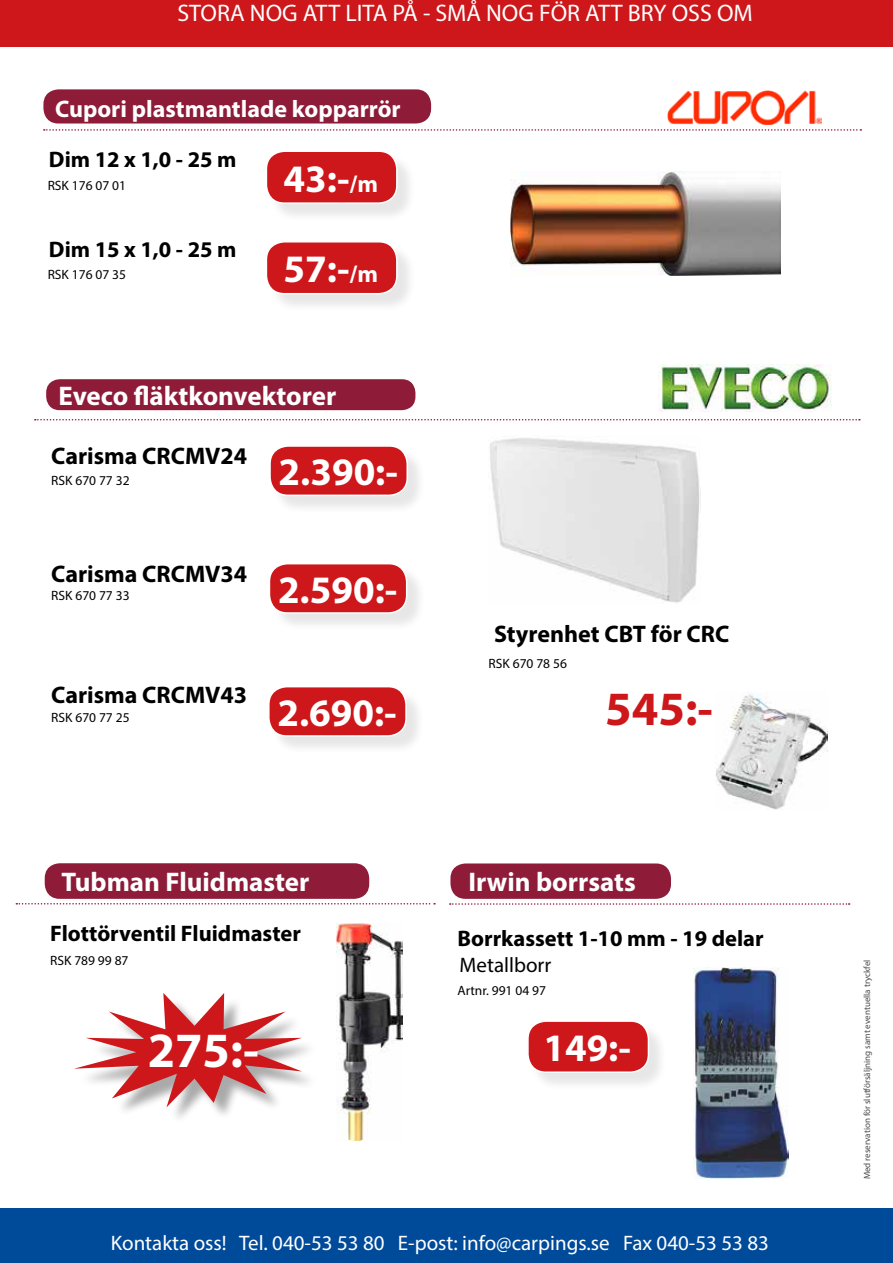
<style>
.page{position:relative;width:893px;height:1263px;background:#fff}
.page>*{position:absolute;margin:0;border:0;box-sizing:border-box;transform-origin:0 0}
.t1{font:700 49.5px "Myriad Pro";color:#fff}
.t2{font:700 48px "Myriad Pro";color:#cd171a}
.t3{font:700 39px "Myriad Pro";color:#fff}
.t4{font:700 27px "Myriad Pro";color:#fff}
.t5{font:700 24px "Myriad Pro";color:#000}
.t6{font:24px "Myriad Pro";color:#fff}
.t7{font:700 24px "Myriad Pro";color:#fff}
.t8{font:700 22.5px "Myriad Pro";color:#000}
.t9{font:21px "Myriad Pro";color:#fff}
.t10{font:21px "Myriad Pro";color:#000}
.t11{font:13.5px "Myriad Pro";color:#000}
.t12{font:9px "Myriad Pro";color:#4a4a49}
.s1{font-size:24px}
</style>
<div class="page">
<div style="left:43px;top:89px;width:388px;height:35px;background:#8e1c39;border-radius:15px"></div>
<svg style="left:44px;top:129px;width:817px;height:2px"></svg>
<img style="left:511px;top:172px;width:269px;height:104px">
<div style="left:268px;top:153px;width:148px;height:69px;background:#f3f3f3"></div>
<div style="left:266px;top:151px;width:131px;height:52px;background:#cd171a;border-radius:18px"></div>
<div style="left:266px;top:150px;width:132px;height:54px;border:2px solid #fff;border-radius:18px"></div>
<div style="left:268px;top:243px;width:148px;height:70px;background:#000;opacity:.1"></div>
<div style="left:266px;top:242px;width:131px;height:52px;background:#cd171a;border-radius:18px"></div>
<div style="left:266px;top:241px;width:132px;height:53px;border:2px solid #fff;border-radius:18px"></div>
<div style="left:46px;top:379px;width:369px;height:31px;background:#8e1c39;border-radius:14px"></div>
<svg style="left:35px;top:419px;width:825px;height:1px"></svg>
<div style="left:272px;top:447px;width:155px;height:67px;background:#000;opacity:.1"></div>
<div style="left:270px;top:446px;width:137px;height:49px;background:#cd171a;border-radius:18px"></div>
<div style="left:269px;top:445px;width:139px;height:51px;border:2px solid #fff;border-radius:18px"></div>
<div style="left:271px;top:565px;width:155px;height:67px;background:#000;opacity:.1"></div>
<div style="left:269px;top:564px;width:138px;height:49px;background:#cd171a;border-radius:18px"></div>
<div style="left:269px;top:563px;width:138px;height:51px;border:2px solid #fff;border-radius:18px"></div>
<div style="left:270px;top:688px;width:155px;height:67px;background:#000;opacity:.1"></div>
<div style="left:269px;top:687px;width:137px;height:49px;background:#cd171a;border-radius:18px"></div>
<div style="left:268px;top:686px;width:139px;height:51px;border:2px solid #fff;border-radius:18px"></div>
<img style="left:490px;top:438px;width:210px;height:165px">
<img style="left:716px;top:692px;width:111px;height:117px">
<img style="left:668px;top:90px;width:154px;height:35px">
<img style="left:659px;top:365px;width:173px;height:46px">
<div style="left:45px;top:863px;width:324px;height:36px;background:#8e1c39;border-radius:15px"></div>
<svg style="left:16px;top:903px;width:419px;height:1px"></svg>
<img style="left:336px;top:924px;width:66px;height:217px">
<svg style="left:74px;top:993px;width:228px;height:114px"></svg>
<div style="left:450px;top:863px;width:221px;height:36px;background:#8e1c39;border-radius:15px"></div>
<svg style="left:450px;top:903px;width:400px;height:2px"></svg>
<div style="left:529px;top:1022px;width:139px;height:70px;background:#000;opacity:.1"></div>
<div style="left:528px;top:1021px;width:120px;height:51px;background:#cd171a;border-radius:18px"></div>
<div style="left:527px;top:1020px;width:122px;height:53px;border:2px solid #fff;border-radius:18px"></div>
<img style="left:694px;top:968px;width:95px;height:210px">
<div style="left:0;top:1208px;width:893px;height:55px;background:#004a9a"></div>
<div style="left:0;top:0;width:893px;height:47px;background:#cd171a"></div>
<h3 class="t6" style="left:177px;top:-2px;width:577px">STORA NOG ATT LITA PÅ - SMÅ NOG FÖR ATT BRY OSS OM</h3>
<h3 class="t7" style="left:55px;top:93px;width:347px">Cupori plastmantlade kopparrör</h3>
<h3 class="t8" style="left:49px;top:145px;width:189px">Dim 12 x 1,0 - 25 m</h3>
<p class="t11" style="left:48px;top:177px;width:80px">RSK 176 07 01</p>
<h3 class="t8" style="left:49px;top:234px;width:189px">Dim 15 x 1,0 - 25 m</h3>
<p class="t11" style="left:48px;top:266px;width:80px">RSK 176 07 35</p>
<h3 class="t3" style="left:284px;top:153px;width:96px">43:-<span class="s1">/m</span></h3>
<h3 class="t3" style="left:284px;top:244px;width:96px">57:-<span class="s1">/m</span></h3>
<h3 class="t4" style="left:59px;top:378px;width:279px">Eveco fläktkonvektorer</h3>
<h3 class="t5" style="left:51px;top:441px;width:197px">Carisma CRCMV24</h3>
<p class="t11" style="left:51px;top:472px;width:80px">RSK 670 77 32</p>
<h3 class="t5" style="left:51px;top:558px;width:197px">Carisma CRCMV34</h3>
<p class="t11" style="left:51px;top:588px;width:80px">RSK 670 77 33</p>
<h3 class="t3" style="left:279px;top:447px;width:121px">2.390:-</h3>
<h3 class="t3" style="left:278px;top:564px;width:121px">2.590:-</h3>
<h3 class="t5" style="left:51px;top:679px;width:197px">Carisma CRCMV43</h3>
<p class="t11" style="left:51px;top:709px;width:80px">RSK 670 77 25</p>
<h3 class="t3" style="left:277px;top:687px;width:121px">2.690:-</h3>
<h3 class="t4" style="left:62px;top:864px;width:249px">Tubman Fluidmaster</h3>
<h3 class="t8" style="left:50px;top:918px;width:252px">Flottörventil Fluidmaster</h3>
<p class="t11" style="left:50px;top:952px;width:80px">RSK 789 99 87</p>
<h1 class="t1" style="left:148px;top:1018px;width:113px">275:-</h1>
<h3 class="t5" style="left:494px;top:618px;width:237px">Styrenhet CBT för CRC</h3>
<p class="t11" style="left:489px;top:655px;width:80px">RSK 670 78 56</p>
<h2 class="t2" style="left:605px;top:678px;width:109px">545:-</h2>
<h3 class="t4" style="left:468px;top:864px;width:169px">Irwin borrsats</h3>
<h3 class="t8" style="left:457px;top:924px;width:308px">Borrkassett 1-10 mm - 19 delar</h3>
<h3 class="t10" style="left:460px;top:952px;width:93px">Metallborr</h3>
<p class="t11" style="left:457px;top:983px;width:90px">Artnr. 991 04 97</p>
<h3 class="t3" style="left:543px;top:1023px;width:89px">149:-</h3>
<h3 class="t9" style="left:111px;top:1230px;width:660px">Kontakta oss! Tel. 040-53 53 80 E-post: info@carpings.se Fax 040-53 53 83</h3>
<p class="t12" style="left:862px;top:1179px;width:221px;rotate:-90deg">Med reservation för slutförsäljning samt eventuella tryckfel</p>
</div>
